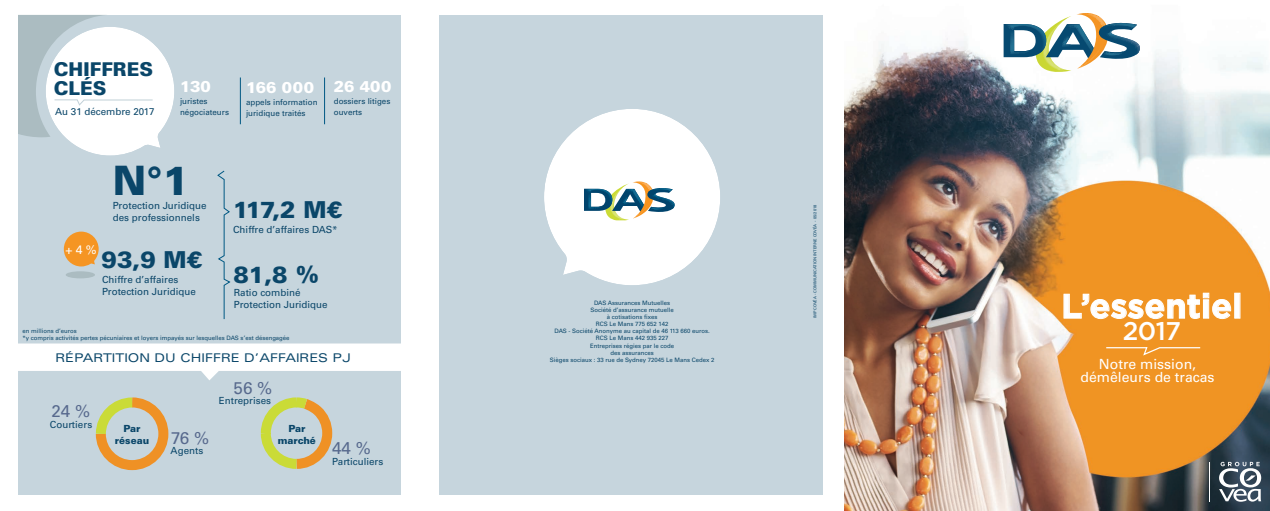
<style>
.page{position:relative;width:1270px;height:511px;background:#fff}
.page>*{position:absolute;margin:0;border:0;box-sizing:border-box;transform-origin:0 0}
.t1{font:900 40.5px "Univers LT";color:#0a4669}
.t2{font:700 34.2px "Gotham";color:#fff}
.t3{font:500 25.5px "Gotham";color:#fff}
.t4{font:900 23.3px "Univers LT";letter-spacing:-.025em;color:#0a4669}
.t5{font:900 19px/19px "Univers LT";color:#0a4669}
.t6{font:16.9px "Univers LT";color:#57698d}
.t7{font:900 15.6px "Univers LT";color:#fff}
.t8{font:14px/13px "Univers LT";color:#fff;text-align:center}
.t9{font:12.1px "Univers LT";color:#fff}
.t10{font:expanded 12px "Univers LT";color:#0a4669}
.t11{font:9.8px/11.6px "Univers LT";color:#0a4669}
.t12{font:900 9.8px/11.6px "Univers LT";color:#0a4669;text-align:center}
.t13{font:8px/11.6px "Univers LT";color:#0a4669}
.t14{font:6px/7px "Univers LT";color:#0a4669;text-align:center}
.t15{font:4px "Univers LT";color:#0a4669}
</style>
<div class="page">
<div style="left:439px;top:16px;width:384px;height:479px;background:#c6d5dd"></div>
<svg style="left:544px;top:109px;width:176px;height:176px;fill:#fff"></svg>
<svg style="left:584px;top:181px;width:92px;height:39px;background:#adbfbd"></svg>
<div style="left:17px;top:16px;width:384px;height:479px;background:#c6d5dd"></div>
<svg style="left:17px;top:15px;width:157px;height:140px"></svg>
<svg style="left:217px;top:170px;width:14px;height:150px"></svg>
<div style="left:66px;top:271px;width:29px;height:7px;background:#abbcc1;border-radius:50%"></div>
<svg style="left:64px;top:231px;width:35px;height:35px"></svg>
<img style="left:845px;top:24px;width:425px;height:486px">
<svg style="left:1004px;top:13px;width:138px;height:59px"></svg>
<hr style="left:1209px;top:461px;width:1px;height:40px;background:#fff">
<svg style="left:1219px;top:461px;width:42px;height:40px"></svg>
<svg style="left:1063px;top:292px;width:168px;height:27px;background:#f2a74b"></svg>
<svg style="left:1105px;top:346px;width:96px;height:10px"></svg>
<hr style="left:240px;top:77px;width:1px;height:47px;background:#005883">
<hr style="left:324px;top:77px;width:1px;height:47px;background:#005883">
<svg style="left:95px;top:397px;width:74px;height:74px"></svg>
<svg style="left:260px;top:397px;width:73px;height:72px"></svg>
<svg style="left:17px;top:343px;width:384px;height:37px"></svg>
<h3 class="t5" style="left:54px;top:59px;width:101px">CHIFFRES<br>CLÉS</h3>
<h3 class="t11" style="left:55px;top:106px;width:101px">Au 31 décembre 2017</h3>
<h3 class="t7" style="left:180px;top:76px;width:32px">130</h3>
<h3 class="t13" style="left:180px;top:95px;width:51px">juristes négociateurs</h3>
<h3 class="t7" style="left:246px;top:78px;width:70px">166 000</h3>
<h3 class="t13" style="left:246px;top:96px;width:73px">appels information juridique traités</h3>
<h3 class="t7" style="left:334px;top:76px;width:59px">26 400</h3>
<h3 class="t13" style="left:334px;top:95px;width:58px">dossiers litiges ouverts</h3>
<h1 class="t1" style="left:113px;top:155px;width:78px">N°1</h1>
<h3 class="t11" style="left:113px;top:199px;width:95px">Protection Juridique des professionnels</h3>
<h3 class="t9" style="left:65px;top:243px;width:33px">+ 4 %</h3>
<h3 class="t4" style="left:102px;top:245px;width:102px">93,9 M€</h3>
<h3 class="t11" style="left:102px;top:274px;width:95px">Chiffre d’affaires<br>Protection Juridique</h3>
<h3 class="t4" style="left:233px;top:195px;width:111px">117,2 M€</h3>
<h3 class="t11" style="left:233px;top:224px;width:106px">Chiffre d’affaires DAS*</h3>
<h3 class="t4" style="left:233px;top:259px;width:87px">81,8 %</h3>
<h3 class="t11" style="left:234px;top:287px;width:95px">Ratio combiné<br>Protection Juridique</h3>
<p class="t14" style="left:22px;top:327px;width:269px;text-align:left">en millions d’euros<br>*y compris activités pertes pécuniaires et loyers impayés sur lesquelles DAS s’est désengagée</p>
<h3 class="t10" style="left:56px;top:350px;width:297px">RÉPARTITION DU CHIFFRE D’AFFAIRES PJ</h3>
<h3 class="t6" style="left:51px;top:401px;width:40px">24 %</h3>
<h3 class="t11" style="left:50px;top:418px;width:44px">Courtiers</h3>
<h3 class="t12" style="left:115px;top:422px;width:36px">Par réseau</h3>
<h3 class="t6" style="left:171px;top:427px;width:39px">76 %</h3>
<h3 class="t11" style="left:171px;top:444px;width:34px">Agents</h3>
<h3 class="t6" style="left:234px;top:377px;width:40px">56 %</h3>
<h3 class="t11" style="left:219px;top:394px;width:54px">Entreprises</h3>
<h3 class="t12" style="left:278px;top:422px;width:40px">Par marché</h3>
<h3 class="t6" style="left:332px;top:438px;width:40px">44 %</h3>
<h3 class="t11" style="left:332px;top:455px;width:53px">Particuliers</h3>
<p class="t14" style="left:550px;top:299px;width:166px">DAS Assurances Mutuelles<br>Société d’assurance mutuelle<br>à cotisations fixes<br>RCS Le Mans 775 652 142<br>DAS - Société Anonyme au capital de 46 113 660 euros.<br>RCS Le Mans 442 935 227<br>Entreprises régies par le code<br>des assurances<br>Sièges sociaux : 33 rue de Sydney 72045 Le Mans Cedex 2</p>
<p class="t15" style="left:813px;top:318px;width:115px;rotate:-90deg">IMP COVÉA - COMMUNICATION INTERNE COVÉA - 05/2018</p>
<h2 class="t2" style="left:1061px;top:286px;width:183px">L’essentiel</h2>
<h3 class="t3" style="left:1123px;top:314px;width:60px">2017</h3>
<h3 class="t8" style="left:1080px;top:357px;width:136px">Notre mission, démêleurs de tracas</h3>
</div>
